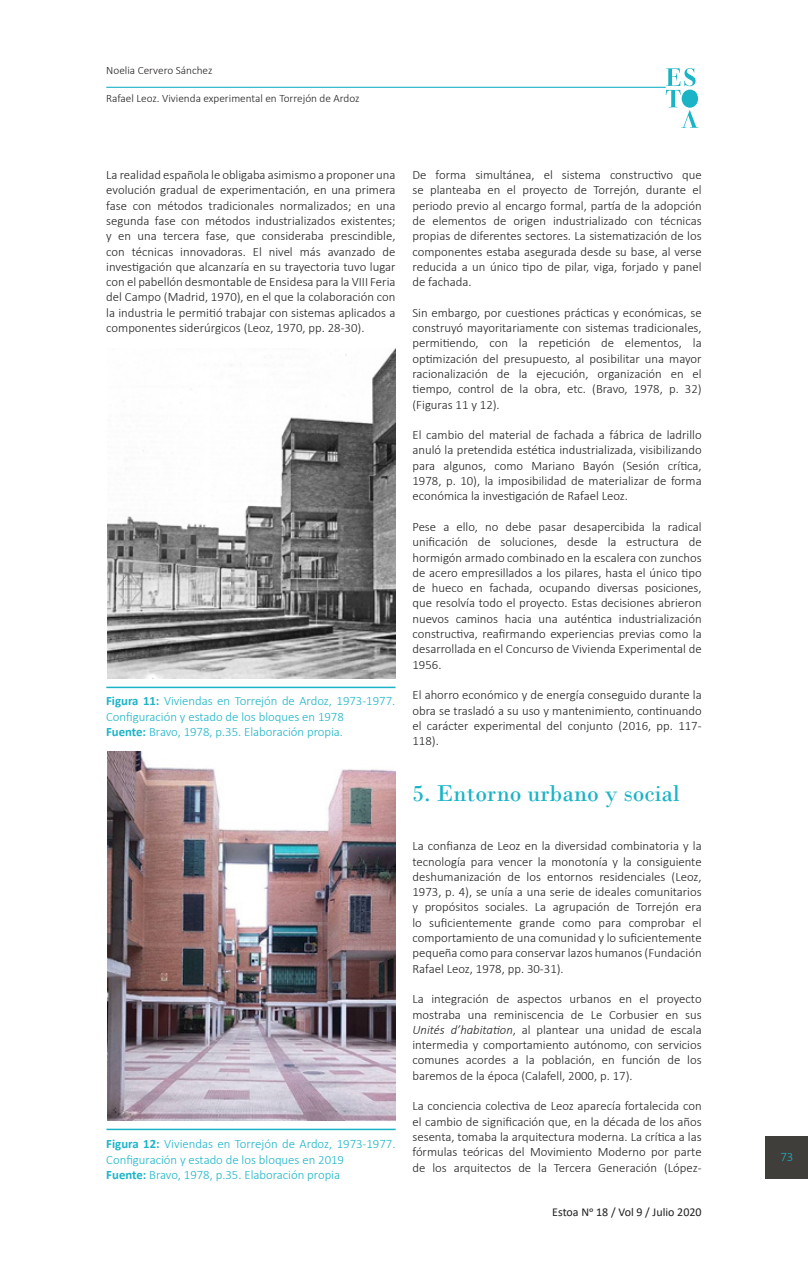
<style>
.page{position:relative;width:808px;height:1263px;background:#fff}
.page>*{position:absolute;margin:0;border:0;box-sizing:border-box;transform-origin:0 0}
.subtitulo{font:24px "Bodoni";color:#1bb4c7}
.parrafo{font:300 12.75px/15.3px "Calibri";color:#231f20;text-align:justify}
.parrafo-2{font:300 12.75px/15.3px "Calibri";color:#1bb4c7}
.t1{font:12px "Calibri";color:#231f20}
.t2{font:300 11.25px "Calibri";color:#231f20}
.s1{font-weight:700}
.s2{font-style:italic}
</style>
<div class="page">
<svg style="left:666px;top:68px;width:32px;height:60px"></svg>
<hr style="left:106px;top:87px;width:560px;height:1px;background:#1bb4c7">
<div style="left:765px;top:1137px;width:43px;height:42px;background:#3f3e3a"></div>
<img style="left:107px;top:349px;width:288px;height:330px">
<img style="left:107px;top:752px;width:288px;height:368px">
<hr style="left:106px;top:1129px;width:290px;height:1px;background:#1bb4c7">
<hr style="left:106px;top:687px;width:289px;height:1px;background:#1bb4c7">
<p class="t2" style="left:106px;top:63px;width:108px">Noelia Cervero Sánchez</p>
<p class="t2" style="left:106px;top:92px;width:255px">Rafael Leoz. Vivienda experimental en Torrejón de Ardoz</p>
<p class="parrafo" style="left:106px;top:167px;width:291px">La realidad española le obligaba asimismo a proponer una evolución gradual de experimentación, en una primera fase con métodos tradicionales normalizados; en una segunda fase con métodos industrializados existentes; y en una tercera fase, que consideraba prescindible, con técnicas innovadoras. El nivel más avanzado de investigación que alcanzaría en su trayectoria tuvo lugar con el pabellón desmontable de Ensidesa para la VIII Feria del Campo (Madrid, 1970), en el que la colaboración con la industria le permitió trabajar con sistemas aplicados a componentes siderúrgicos (Leoz, 1970, pp. 28-30).</p>
<p class="parrafo" style="left:412px;top:167px;width:291px">De forma simultánea, el sistema constructivo que se planteaba en el proyecto de Torrejón, durante el periodo previo al encargo formal, partía de la adopción de elementos de origen industrializado con técnicas propias de diferentes sectores. La sistematización de los componentes estaba asegurada desde su base, al verse reducida a un único tipo de pilar, viga, forjado y panel de fachada.</p>
<p class="parrafo" style="left:412px;top:305px;width:291px">Sin embargo, por cuestiones prácticas y económicas, se construyó mayoritariamente con sistemas tradicionales, permitiendo, con la repetición de elementos, la optimización del presupuesto, al posibilitar una mayor racionalización de la ejecución, organización en el tiempo, control de la obra, etc. (Bravo, 1978, p. 32) (Figuras 11 y 12).</p>
<p class="parrafo" style="left:412px;top:427px;width:291px">El cambio del material de fachada a fábrica de ladrillo anuló la pretendida estética industrializada, visibilizando para algunos, como Mariano Bayón (Sesión crítica, 1978, p. 10), la imposibilidad de materializar de forma económica la investigación de Rafael Leoz.</p>
<p class="parrafo" style="left:412px;top:519px;width:291px">Pese a ello, no debe pasar desapercibida la radical unificación de soluciones, desde la estructura de hormigón armado combinado en la escalera con zunchos de acero empresillados a los pilares, hasta el único tipo de hueco en fachada, ocupando diversas posiciones, que resolvía todo el proyecto. Estas decisiones abrieron nuevos caminos hacia una auténtica industrialización constructiva, reafirmando experiencias previas como la desarrollada en el Concurso de Vivienda Experimental de 1956.</p>
<p class="parrafo" style="left:412px;top:687px;width:291px">El ahorro económico y de energía conseguido durante la obra se trasladó a su uso y mantenimiento, continuando el carácter experimental del conjunto (2016, pp. 117- 118).</p>
<p class="parrafo-2" style="left:106px;top:693px;width:291px"><span class="s1">Figura 11:</span> Viviendas en Torrejón de Ardoz, 1973-1977.<br>Configuración y estado de los bloques en 1978</p>
<p class="parrafo-2" style="left:106px;top:724px;width:238px"><span class="s1">Fuente:</span> Bravo, 1978, p.35. Elaboración propia.</p>
<p class="parrafo-2" style="left:106px;top:1136px;width:291px"><span class="s1">Figura 12:</span> Viviendas en Torrejón de Ardoz, 1973-1977.<br>Configuración y estado de los bloques en 2019</p>
<p class="parrafo-2" style="left:106px;top:1167px;width:235px"><span class="s1">Fuente:</span> Bravo, 1978, p.35. Elaboración propia</p>
<p class="subtitulo" style="left:412px;top:779px;width:269px">5. Entorno urbano y social</p>
<p class="parrafo" style="left:412px;top:838px;width:291px">La confianza de Leoz en la diversidad combinatoria y la tecnología para vencer la monotonía y la consiguiente deshumanización de los entornos residenciales (Leoz, 1973, p. 4), se unía a una serie de ideales comunitarios y propósitos sociales. La agrupación de Torrejón era lo suficientemente grande como para comprobar el comportamiento de una comunidad y lo suficientemente pequeña como para conservar lazos humanos (Fundación Rafael Leoz, 1978, pp. 30-31).</p>
<p class="parrafo" style="left:412px;top:991px;width:291px">La integración de aspectos urbanos en el proyecto mostraba una reminiscencia de Le Corbusier en sus <span class="s2">Unités d’habitation</span>, al plantear una unidad de escala intermedia y comportamiento autónomo, con servicios comunes acordes a la población, en función de los baremos de la época (Calafell, 2000, p. 17).</p>
<p class="parrafo" style="left:412px;top:1098px;width:291px">La conciencia colectiva de Leoz aparecía fortalecida con el cambio de significación que, en la década de los años sesenta, tomaba la arquitectura moderna. La crítica a las fórmulas teóricas del Movimiento Moderno por parte de los arquitectos de la Tercera Generación (López-</p>
<p class="t1" style="left:552px;top:1203px;width:151px">Estoa No 18 / Vol 9 / Julio 2020</p>
<p class="parrafo-2" style="left:780px;top:1149px;width:14px">73</p>
</div>
